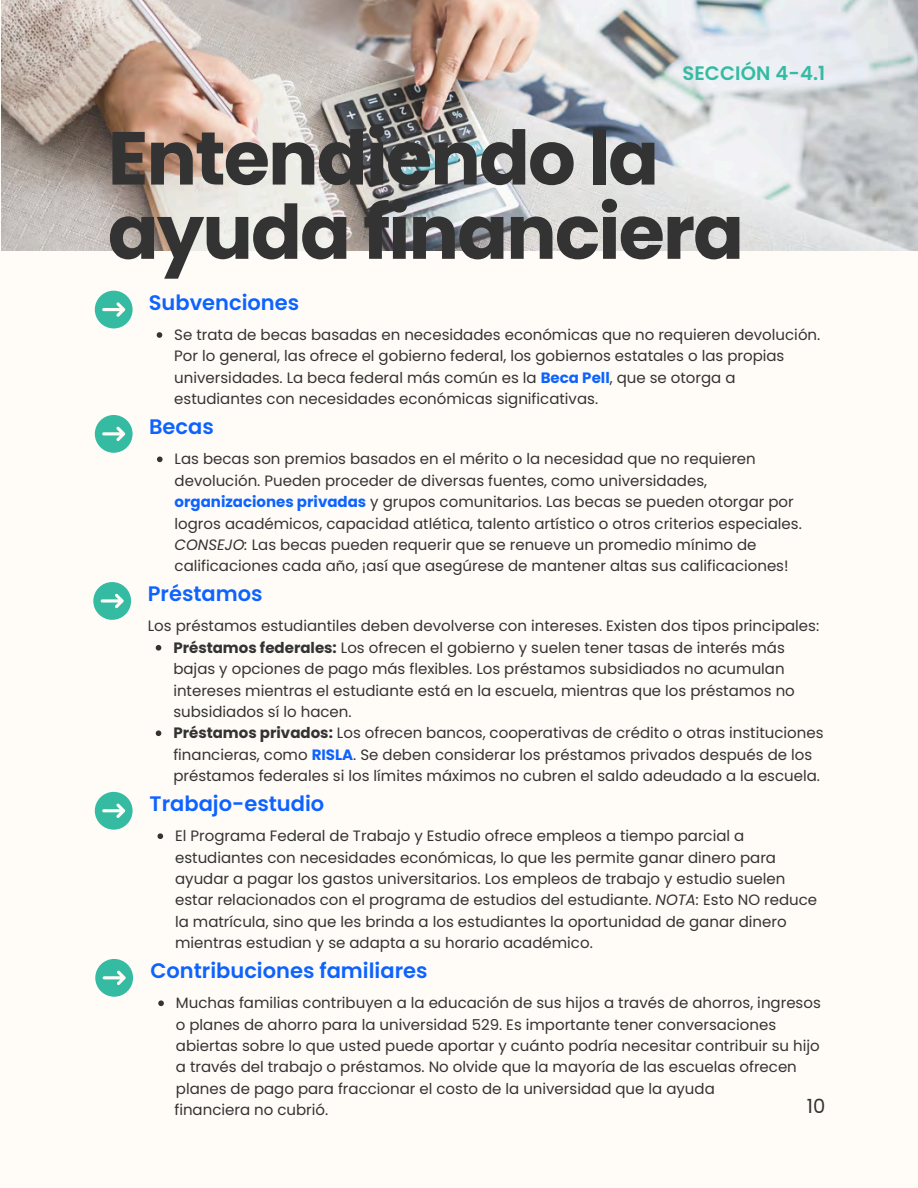
<style>
.page{position:relative;width:918px;height:1188px;background:#fffcf7}
.page>*{position:absolute;margin:0;border:0;box-sizing:border-box;transform-origin:0 0}
.t1{font:700 75px/74.2px "Poppins";letter-spacing:-.025em;color:#343333}
.t2{font:600 21px "Poppins";color:#0e63ff}
.t3{font:600 19.5px "Poppins";letter-spacing:.01em;color:#36bba3}
.t4{font:19.5px "Poppins";color:#343333}
.t5{font:15px/21.3px "Poppins";color:#343333}
.s1{font-weight:700;color:#0e63ff}
.s2{font-style:italic}
.s3{font-weight:700}
</style>
<div class="page">
<img style="left:1px;top:0;width:917px;height:250px">
<div style="left:95px;top:291px;width:38px;height:37px;background:#36bba3;border-radius:50%"></div>
<svg style="left:102px;top:302px;width:23px;height:15px"></svg>
<svg style="left:157px;top:332px;width:5px;height:6px"></svg>
<svg style="left:157px;top:457px;width:6px;height:5px"></svg>
<div style="left:95px;top:415px;width:38px;height:38px;background:#36bba3;border-radius:50%"></div>
<svg style="left:102px;top:427px;width:23px;height:14px"></svg>
<div style="left:93px;top:582px;width:38px;height:38px;background:#36bba3;border-radius:50%"></div>
<svg style="left:101px;top:594px;width:23px;height:14px"></svg>
<svg style="left:156px;top:645px;width:5px;height:6px"></svg>
<svg style="left:156px;top:730px;width:5px;height:6px"></svg>
<div style="left:95px;top:792px;width:38px;height:38px;background:#36bba3;border-radius:50%"></div>
<svg style="left:102px;top:803px;width:23px;height:15px"></svg>
<svg style="left:158px;top:833px;width:5px;height:6px"></svg>
<div style="left:95px;top:959px;width:38px;height:38px;background:#36bba3;border-radius:50%"></div>
<svg style="left:103px;top:971px;width:23px;height:14px"></svg>
<svg style="left:158px;top:1000px;width:6px;height:6px"></svg>
<p class="t3" style="left:682px;top:60px;width:145px">SECCIÓN 4-4.1</p>
<p class="t1" style="left:108px;top:121px;width:638px">Entendiendo la ayuda financiera</p>
<p class="t2" style="left:149px;top:288px;width:152px">Subvenciones</p>
<h2 class="t5" style="left:174px;top:324px;width:648px">Se trata de becas basadas en necesidades económicas que no requieren devolución.<br>Por lo general, las ofrece el gobierno federal, los gobiernos estatales o las propias universidades. La beca federal más común es la <span class="s1">Beca Pell</span>, que se otorga a estudiantes con necesidades económicas significativas.</h2>
<p class="t2" style="left:149px;top:412px;width:66px">Becas</p>
<p class="t5" style="left:175px;top:448px;width:629px">Las becas son premios basados en el mérito o la necesidad que no requieren devolución. Pueden proceder de diversas fuentes, como universidades, <span class="s1">organizaciones privadas</span> y grupos comunitarios. Las becas se pueden otorgar por logros académicos, capacidad atlética, talento artístico o otros criterios especiales.<br><span class="s2">CONSEJO:</span> Las becas pueden requerir que se renueve un promedio mínimo de calificaciones cada año, ¡así que asegúrese de mantener altas sus calificaciones!</p>
<h3 class="t2" style="left:148px;top:579px;width:116px">Préstamos</h3>
<p class="t5" style="left:148px;top:616px;width:673px">Los préstamos estudiantiles deben devolverse con intereses. Existen dos tipos principales:</p>
<p class="t5" style="left:173px;top:637px;width:623px"><span class="s3">Préstamos federales:</span> Los ofrecen el gobierno y suelen tener tasas de interés más bajas y opciones de pago más flexibles. Los préstamos subsidiados no acumulan intereses mientras el estudiante está en la escuela, mientras que los préstamos no subsidiados sí lo hacen.</p>
<h3 class="t5" style="left:173px;top:722px;width:652px"><span class="s3">Préstamos privados:</span> Los ofrecen bancos, cooperativas de crédito o otras instituciones financieras, como <span class="s1">RISLA</span>. Se deben considerar los préstamos privados después de los préstamos federales si los límites máximos no cubren el saldo adeudado a la escuela.</h3>
<p class="t2" style="left:150px;top:789px;width:176px">Trabajo-estudio</p>
<h3 class="t5" style="left:175px;top:825px;width:644px">El Programa Federal de Trabajo y Estudio ofrece empleos a tiempo parcial a estudiantes con necesidades económicas, lo que les permite ganar dinero para ayudar a pagar los gastos universitarios. Los empleos de trabajo y estudio suelen estar relacionados con el programa de estudios del estudiante. <span class="s2">NOTA:</span> Esto NO reduce la matrícula, sino que les brinda a los estudiantes la oportunidad de ganar dinero mientras estudian y se adapta a su horario académico.</h3>
<p class="t2" style="left:150px;top:956px;width:279px">Contribuciones familiares</p>
<p class="t5" style="left:176px;top:992px;width:647px">Muchas familias contribuyen a la educación de sus hijos a través de ahorros, ingresos o planes de ahorro para la universidad 529. Es importante tener conversaciones abiertas sobre lo que usted puede aportar y cuánto podría necesitar contribuir su hijo a través del trabajo o préstamos. No olvide que la mayoría de las escuelas ofrecen planes de pago para fraccionar el costo de la universidad que la ayuda</p>
<p class="t5" style="left:174px;top:1099px;width:155px">financiera no cubrió.</p>
<h3 class="t4" style="left:807px;top:1093px;width:20px">10</h3>
</div>
